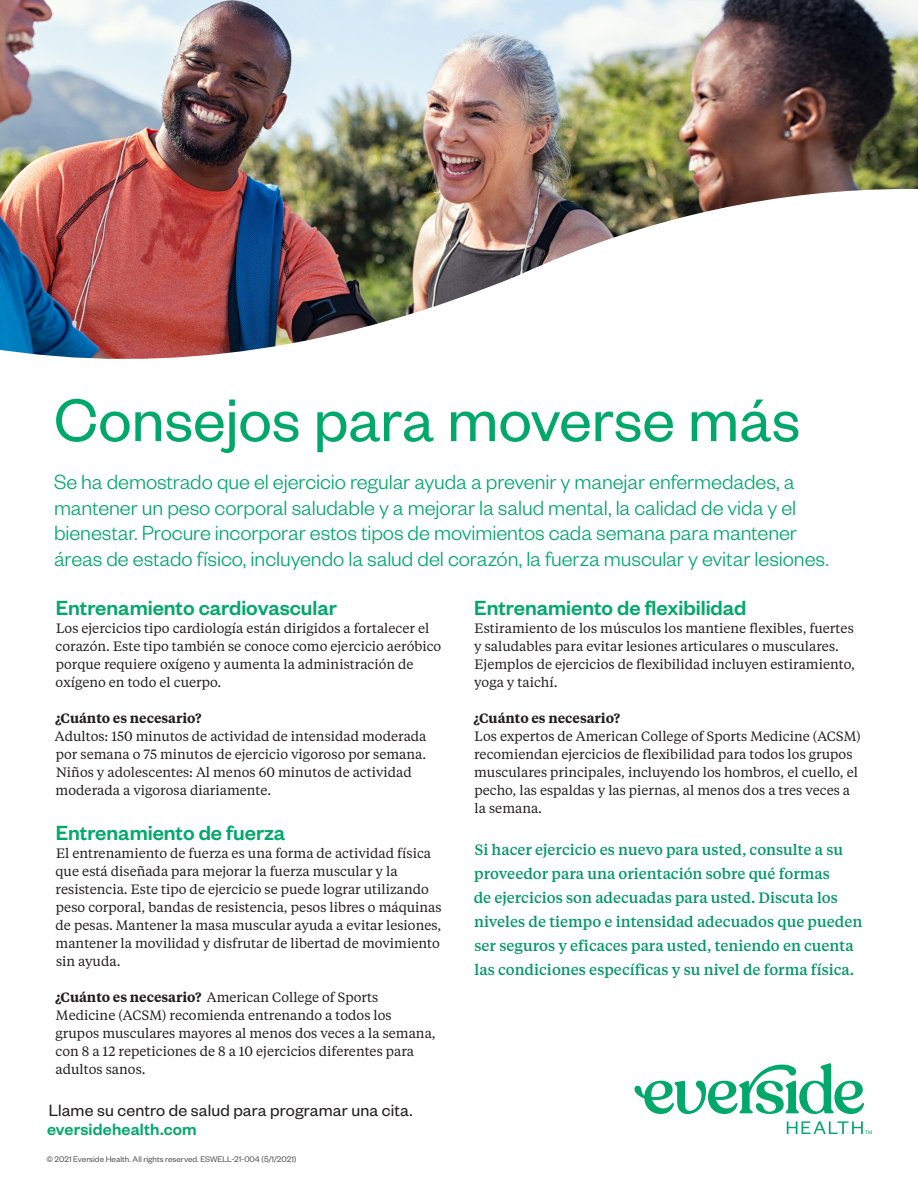
<style>
.page{position:relative;width:918px;height:1188px;background:#fff}
.page>*{position:absolute;margin:0;border:0;box-sizing:border-box;transform-origin:0 0}
.t1{font:66px "Founders Grotesk";color:#00a969}
.t2{font:300 22.5px/25.5px "Founders Grotesk";letter-spacing:-.005em;color:#00a969}
.t3{font:500 22.5px "Founders Grotesk";color:#00a969}
.t4{font:18px "Founders Grotesk";letter-spacing:.005em;color:#231f20}
.t5{font:500 18px "Founders Grotesk";letter-spacing:.01em;color:#00a969}
.t6{font:500 15px/24px "Tiempos Text";color:#096}
.t7{font:13.5px/18px "Tiempos Text";color:#231f20}
.t8{font:600 13.5px "Tiempos Text";color:#231f20}
.t9{font:9px "Founders Grotesk";color:#57585a}
.s1{font-weight:600}
</style>
<div class="page">
<img style="left:0;top:0;width:918px;height:189px">
<img style="left:0;top:189px;width:896px;height:170px">
<svg style="left:634px;top:1063px;width:238px;height:71px"></svg>
<h1 class="t1" style="left:54px;top:380px;width:748px">Consejos para moverse más</h1>
<p class="t2" style="left:54px;top:468px;width:777px">Se ha demostrado que el ejercicio regular ayuda a prevenir y manejar enfermedades, a mantener un peso corporal saludable y a mejorar la salud mental, la calidad de vida y el bienestar. Procure incorporar estos tipos de movimientos cada semana para mantener áreas de estado físico, incluyendo la salud del corazón, la fuerza muscular y evitar lesiones.</p>
<h2 class="t3" style="left:56px;top:594px;width:283px">Entrenamiento cardiovascular</h2>
<p class="t7" style="left:56px;top:619px;width:387px">Los ejercicios tipo cardiología están dirigidos a fortalecer el corazón. Este tipo también se conoce como ejercicio aeróbico porque requiere oxígeno y aumenta la administración de oxígeno en todo el cuerpo.</p>
<p class="t8" style="left:55px;top:709px;width:148px">¿Cuánto es necesario?</p>
<p class="t7" style="left:55px;top:727px;width:373px">Adultos: 150 minutos de actividad de intensidad moderada por semana o 75 minutos de ejercicio vigoroso por semana.<br>Niños y adolescentes: Al menos 60 minutos de actividad moderada a vigorosa diariamente.</p>
<h2 class="t3" style="left:56px;top:819px;width:231px">Entrenamiento de fuerza</h2>
<p class="t7" style="left:56px;top:844px;width:387px">El entrenamiento de fuerza es una forma de actividad física que está diseñada para mejorar la fuerza muscular y la resistencia. Este tipo de ejercicio se puede lograr utilizando peso corporal, bandas de resistencia, pesos libres o máquinas de pesas. Mantener la masa muscular ayuda a evitar lesiones, mantener la movilidad y disfrutar de libertad de movimiento sin ayuda.</p>
<p class="t7" style="left:55px;top:988px;width:382px"><span class="s1">¿Cuánto es necesario?</span> American College of Sports Medicine (ACSM) recomienda entrenando a todos los grupos musculares mayores al menos dos veces a la semana, con 8 a 12 repeticiones de 8 a 10 ejercicios diferentes para adultos sanos.</p>
<h2 class="t3" style="left:474px;top:594px;width:274px">Entrenamiento de flexibilidad</h2>
<p class="t7" style="left:474px;top:619px;width:382px">Estiramiento de los músculos los mantiene flexibles, fuertes y saludables para evitar lesiones articulares o musculares.<br>Ejemplos de ejercicios de flexibilidad incluyen estiramiento, yoga y taichí.</p>
<p class="t8" style="left:474px;top:709px;width:148px">¿Cuánto es necesario?</p>
<p class="t7" style="left:474px;top:727px;width:388px">Los expertos de American College of Sports Medicine (ACSM) recomiendan ejercicios de flexibilidad para todos los grupos musculares principales, incluyendo los hombros, el cuello, el pecho, las espaldas y las piernas, al menos dos a tres veces a la semana.</p>
<p class="t6" style="left:474px;top:837px;width:390px">Si hacer ejercicio es nuevo para usted, consulte a su proveedor para una orientación sobre qué formas<br>de ejercicios son adecuadas para usted. Discuta los niveles de tiempo e intensidad adecuados que pueden ser seguros y eficaces para usted, teniendo en cuenta las condiciones específicas y su nivel de forma física.</p>
<h3 class="t4" style="left:49px;top:1099px;width:366px">Llame su centro de salud para programar una cita.</h3>
<h3 class="t5" style="left:47px;top:1119px;width:151px">eversidehealth.com</h3>
<p class="t9" style="left:46px;top:1154px;width:251px">© 2021 Everside Health. All rights reserved. ESWELL-21-004 (5/1/2021)</p>
</div>
